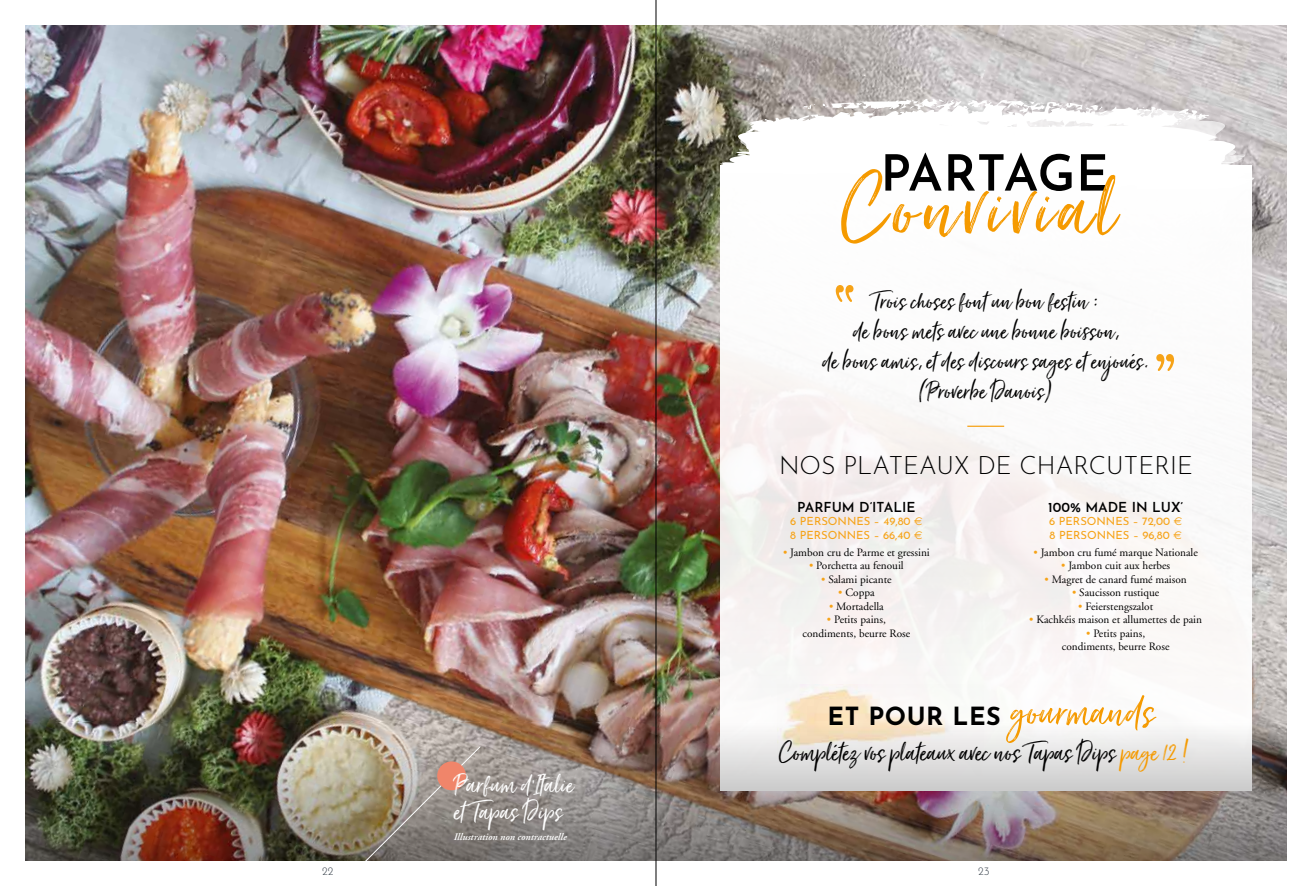
<style>
.page{position:relative;width:1312px;height:886px;background:#fff}
.page>*{position:absolute;margin:0;border:0;box-sizing:border-box;transform-origin:0 0}
.t1{font:103.75px "Just Lovely";letter-spacing:.05em;color:#f59a00}
.t2{font:600 50px "Josefin Sans";letter-spacing:-.01em;color:#000}
.t3{font:32.5px "Just Lovely";letter-spacing:-.005em;color:#000}
.t4{font:32.5px/26.2px "Just Lovely";color:#fff}
.t5{font:30px/30px "Just Lovely";color:#000;text-align:center}
.t6{font:300 25px "Josefin Sans";color:#000}
.t7{font:700 25px "Josefin Sans";letter-spacing:.02em;color:#000}
.t8{font:600 13.75px "Josefin Sans";color:#000}
.t9{font:11.25px/13.5px "Adobe Garamond";color:#000;text-align:center}
.t10{font:11.25px/13.5px "Josefin Sans";color:#f6a318}
.t11{font:300 11.25px "Josefin Sans";color:#343e48}
.t12{font:italic 600 10px "Adobe Garamond";color:#fff}
.s1{font-family:"Euro Sans"}
.s2{color:#f6a318}
.s3{font-family:"Just Lovely";font-weight:400;font-size:52.5px;color:#f59a00}
.s4{color:#f59a00}
</style>
<div class="page">
<img style="left:25px;top:25px;width:1261px;height:698px">
<div style="left:719px;top:165px;width:532px;height:625px;background:#fff"></div>
<svg style="left:719px;top:98px;width:535px;height:92px"></svg>
<img style="left:25px;top:723px;width:1261px;height:138px">
<hr style="left:967px;top:426px;width:36px;height:1px;background:#f6a318">
<svg style="left:835px;top:285px;width:18px;height:17px"></svg>
<svg style="left:1156px;top:354px;width:17px;height:17px"></svg>
<img style="left:777px;top:685px;width:206px;height:68px">
<img style="left:349px;top:746px;width:132px;height:115px">
<div style="left:437px;top:761px;width:29px;height:29px;background:#f0856a;border-radius:50%"></div>
<hr style="left:655px;top:0;width:1px;height:886px;background:#000">
<h2 class="t2" style="left:880px;top:130px;width:230px">PARTAGE</h2>
<h1 class="t1" style="left:838px;top:146px;width:279px">Convivial</h1>
<h3 class="t5" style="left:822px;top:287px;width:328px">Trois choses font un bon festin :<br>de bons mets avec une bonne boisson,<br>de bons amis, et des discours sages et enjoués. (Proverbe Danois)</h3>
<h3 class="t6" style="left:778px;top:446px;width:415px">NOS PLATEAUX DE CHARCUTERIE</h3>
<h3 class="t4" style="left:454px;top:773px;width:121px">Parfum d’Italie et Tapas Dips</h3>
<p class="t12" style="left:454px;top:831px;width:114px">Illustration non contractuelle</p>
<p class="t8" style="left:797px;top:495px;width:120px">PARFUM D’ITALIE</p>
<p class="t10" style="left:790px;top:513px;width:134px">6 PERSONNES – 49,80 <span class="s1">€<br></span>8 PERSONNES – 66,40 <span class="s1">€</span></p>
<p class="t9" style="left:782px;top:545px;width:148px"><span class="s2">•</span> Jambon cru de Parme et gressini</p>
<p class="t9" style="left:809px;top:559px;width:96px"><span class="s2">•</span> Porchetta au fenouil</p>
<p class="t9" style="left:821px;top:572px;width:72px"><span class="s2">•</span> Salami picante</p>
<p class="t9" style="left:838px;top:586px;width:38px"><span class="s2">•</span> Coppa</p>
<p class="t9" style="left:828px;top:599px;width:56px"><span class="s2">•</span> Mortadella</p>
<p class="t9" style="left:802px;top:613px;width:109px"><span class="s2">•</span> Petits pains, condiments, beurre Rose</p>
<p class="t8" style="left:1047px;top:495px;width:136px">100% MADE IN LUX’</p>
<p class="t10" style="left:1048px;top:513px;width:134px">6 PERSONNES – 72,00 <span class="s1">€<br></span>8 PERSONNES – 96,80 <span class="s1">€</span></p>
<p class="t9" style="left:1033px;top:545px;width:166px"><span class="s2">•</span> Jambon cru fumé marque Nationale</p>
<p class="t9" style="left:1060px;top:559px;width:111px"><span class="s2">•</span> Jambon cuit aux herbes</p>
<p class="t9" style="left:1044px;top:572px;width:144px"><span class="s2">•</span> Magret de canard fumé maison</p>
<p class="t9" style="left:1071px;top:586px;width:89px"><span class="s2">•</span> Saucisson rustique</p>
<p class="t9" style="left:1077px;top:599px;width:76px"><span class="s2">•</span> Feierstengszalot</p>
<p class="t9" style="left:1029px;top:613px;width:174px"><span class="s2">•</span> Kachkéis maison et allumettes de pain</p>
<p class="t9" style="left:1061px;top:626px;width:109px"><span class="s2">•</span> Petits pains, condiments, beurre Rose</p>
<h3 class="t7" style="left:827px;top:694px;width:328px">ET POUR LES <span class="s3">gourmands</span></h3>
<h3 class="t3" style="left:778px;top:733px;width:412px">Complétez vos plateaux avec nos Tapas Dips <span class="s4">page 12 !</span></h3>
<p class="t11" style="left:322px;top:862px;width:13px">22</p>
<p class="t11" style="left:977px;top:862px;width:13px">23</p>
</div>
